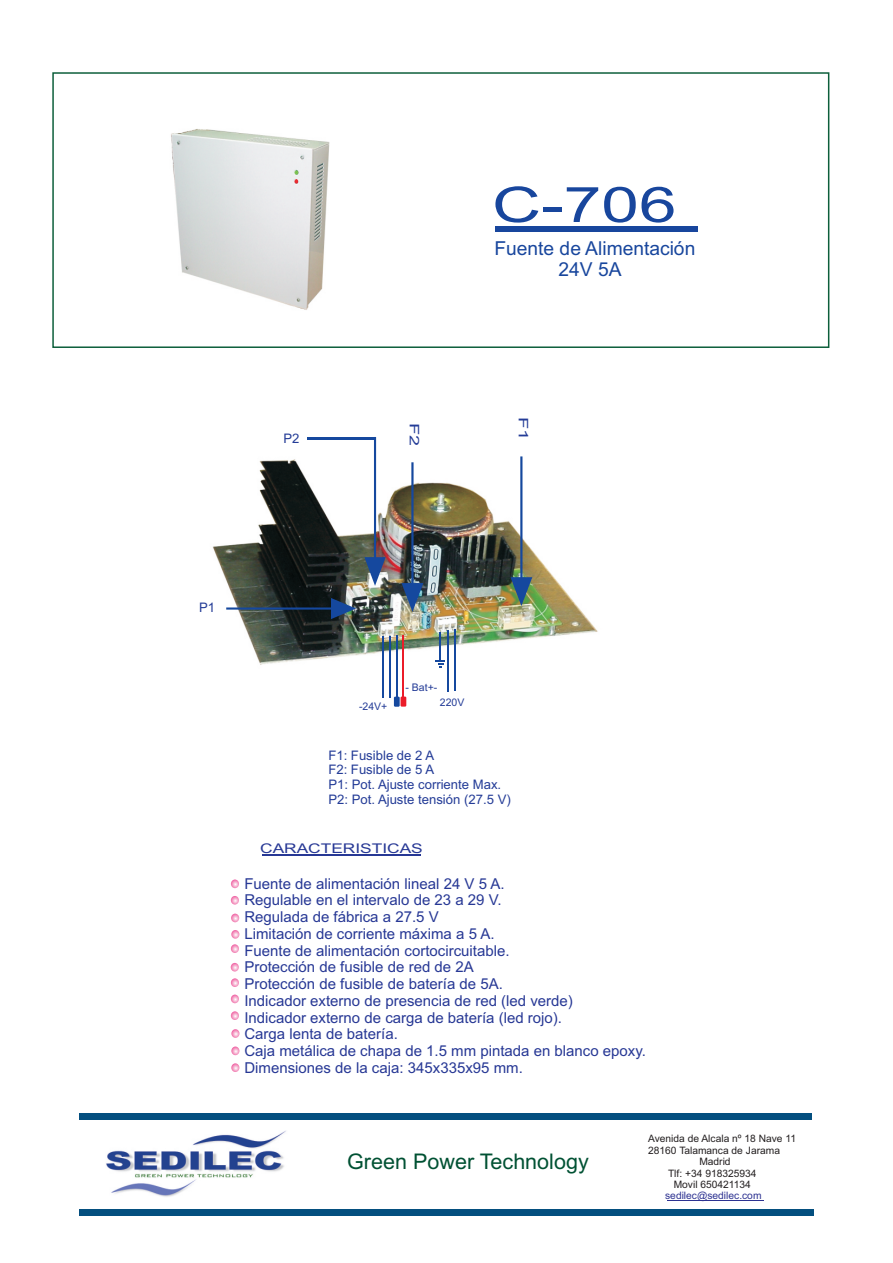
<style>
.page{position:relative;width:893px;height:1263px;background:#fff}
.page>*{position:absolute;margin:0;border:0;box-sizing:border-box;transform-origin:0 0}
.t1{font:49.05px "Arial";color:#18469d;scale:1.38 1}
.t2{font:21.6px "Arial";color:#005133}
.t3{font:19.2px/21.5px "Arial";color:#18469d;text-align:center}
.t4{font:15px/16.8px "Arial";color:#273895}
.t5{font:13.35px "Arial";color:#273895;scale:1.3 1}
.t6{font:13.2px/14.7px "Arial";color:#243c97}
.t7{font:13.2px "Arial";color:#243c97;scale:1.51 1}
.t8{font:10.5px "Arial";color:#243c97}
.t9{font:10.2px "Arial";color:#231f20}
.t10{font:10.2px "Arial";color:#2d3291}
</style>
<div class="page">
<img style="left:212px;top:437px;width:386px;height:269px">
<img style="left:171px;top:129px;width:159px;height:181px">
<div style="left:496px;top:226px;width:202px;height:6px;background:#18469d"></div>
<hr style="left:262px;top:854px;width:159px;height:2px;background:#273895">
<svg style="left:231px;top:978px;width:8px;height:9px"></svg>
<svg style="left:231px;top:1029px;width:8px;height:9px"></svg>
<svg style="left:231px;top:1046px;width:8px;height:9px"></svg>
<svg style="left:231px;top:1063px;width:8px;height:9px"></svg>
<svg style="left:231px;top:1011px;width:8px;height:9px"></svg>
<svg style="left:231px;top:963px;width:8px;height:8px"></svg>
<svg style="left:231px;top:994px;width:8px;height:9px"></svg>
<svg style="left:231px;top:914px;width:8px;height:8px"></svg>
<svg style="left:231px;top:930px;width:8px;height:23px"></svg>
<svg style="left:231px;top:896px;width:8px;height:8px"></svg>
<svg style="left:231px;top:879px;width:8px;height:9px"></svg>
<div style="left:52px;top:72px;width:777px;height:276px;border:2px solid #0d5f3b"></div>
<svg style="left:510px;top:456px;width:22px;height:150px"></svg>
<img style="left:402px;top:462px;width:21px;height:150px">
<hr style="left:403px;top:635px;width:1px;height:65px;background:#eb1c29">
<hr style="left:396px;top:636px;width:2px;height:61px;background:#15489e">
<hr style="left:382px;top:636px;width:2px;height:62px;background:#15489e">
<hr style="left:389px;top:636px;width:2px;height:62px;background:#15489e">
<hr style="left:454px;top:630px;width:1px;height:61px;background:#15489e">
<hr style="left:447px;top:631px;width:2px;height:61px;background:#15489e">
<div style="left:401px;top:696px;width:5px;height:11px;background:#eb1c29"></div>
<div style="left:394px;top:697px;width:6px;height:10px;background:#15489e"></div>
<svg style="left:435px;top:632px;width:10px;height:36px"></svg>
<svg style="left:226px;top:598px;width:130px;height:21px;background:#3b4a55"></svg>
<svg style="left:364px;top:437px;width:22px;height:149px"></svg>
<hr style="left:308px;top:437px;width:67px;height:2px;background:#15489e">
<img style="left:106px;top:1130px;width:180px;height:67px">
<div style="left:80px;top:1113px;width:732px;height:7px;background:#044f7f"></div>
<div style="left:79px;top:1209px;width:735px;height:6px;background:#044f7f"></div>
<hr style="left:667px;top:1200px;width:96px;height:1px;background:#2d3291">
<p class="t6" style="left:283px;top:432px;width:18px">P2</p>
<p class="t7" style="left:419px;top:423px;width:17px;rotate:90deg">F2</p>
<h1 class="t1" style="left:492px;top:186px;width:135px">C-706</h1>
<p class="t3" style="left:494px;top:239px;width:202px">Fuente de Alimentación<br>24V 5A</p>
<p class="t7" style="left:528px;top:417px;width:17px;rotate:90deg">F1</p>
<p class="t6" style="left:199px;top:602px;width:18px">P1</p>
<p class="t8" style="left:406px;top:683px;width:33px">- Bat+-</p>
<p class="t8" style="left:359px;top:702px;width:30px">-24V+</p>
<p class="t8" style="left:440px;top:698px;width:26px">220V</p>
<p class="t6" style="left:328px;top:749px;width:184px">F1: Fusible de 2 A<br>F2: Fusible de 5 A<br>P1: Pot. Ajuste corriente Max.<br>P2: Pot. Ajuste tensión (27.5 V)</p>
<p class="t5" style="left:260px;top:843px;width:127px">CARACTERISTICAS</p>
<p class="t4" style="left:244px;top:876px;width:403px">Fuente de alimentación lineal 24 V 5 A.<br>Regulable en el intervalo de 23 a 29 V.<br>Regulada de fábrica a 27.5 V<br>Limitación de corriente máxima a 5 A.<br>Fuente de alimentación cortocircuitable.<br>Protección de fusible de red de 2A<br>Protección de fusible de batería de 5A.<br>Indicador externo de presencia de red (led verde)<br>Indicador externo de carga de batería (led rojo).<br>Carga lenta de batería.<br>Caja metálica de chapa de 1.5 mm pintada en blanco epoxy.<br>Dimensiones de la caja: 345x335x95 mm.</p>
<h2 class="t2" style="left:347px;top:1153px;width:243px">Green Power Technology</h2>
<p class="t9" style="left:648px;top:1135px;width:149px">Avenida de Alcala nº 18 Nave 11</p>
<p class="t9" style="left:648px;top:1146px;width:133px">28160 Talamanca de Jarama</p>
<p class="t9" style="left:699px;top:1158px;width:33px">Madrid</p>
<p class="t9" style="left:668px;top:1169px;width:90px">Tlf: +34 918325934</p>
<p class="t9" style="left:674px;top:1180px;width:79px">Movil 650421134</p>
<p class="t10" style="left:665px;top:1192px;width:98px">sedilec@sedilec.com</p>
</div>
